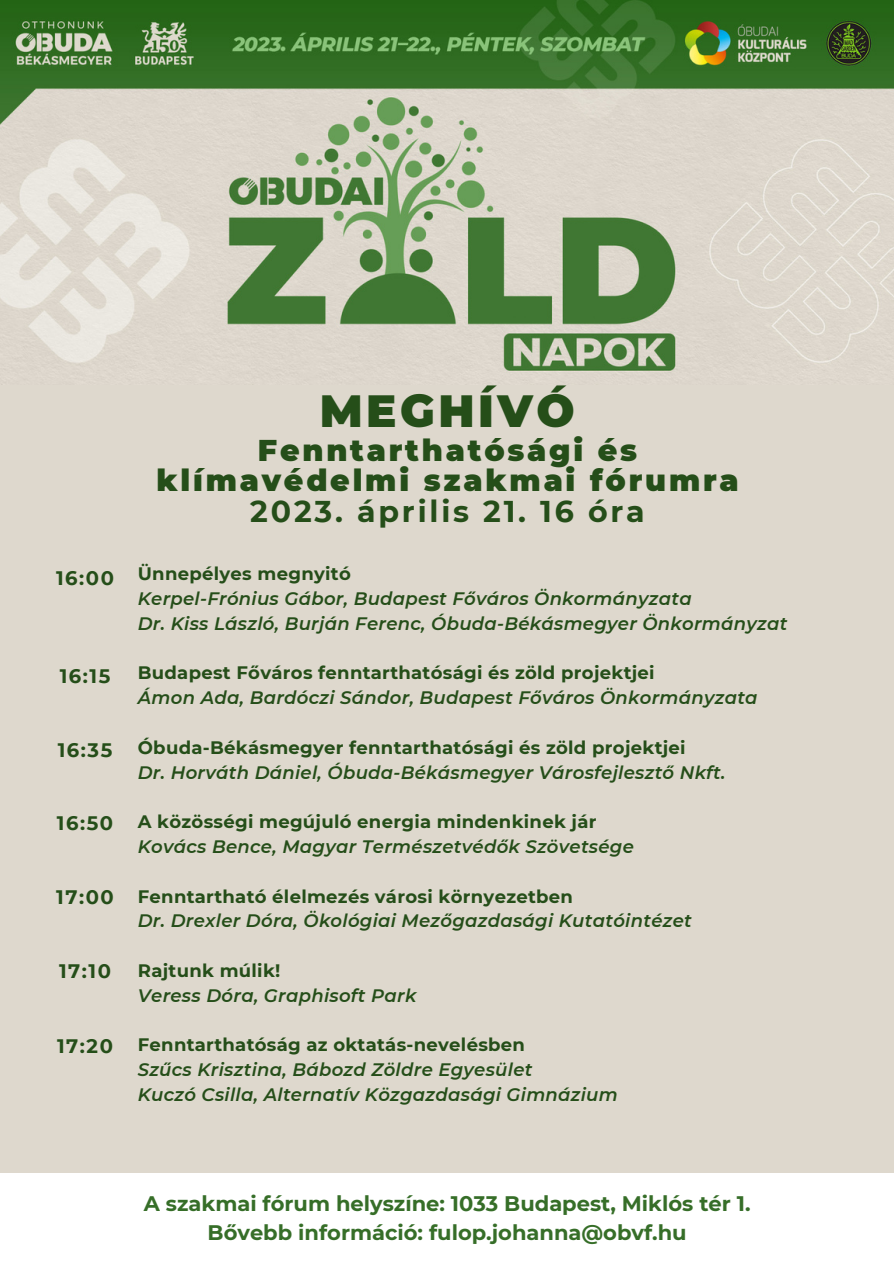
<style>
.page{position:relative;width:894px;height:1264px;background:#fff}
.page>*{position:absolute;margin:0;border:0;box-sizing:border-box;transform-origin:0 0}
.t1{font:900 45px "Montserrat";letter-spacing:.08em;color:#254e19}
.t2{font:900 30px/30.5px "Montserrat";letter-spacing:.095em;color:#254e19;text-align:center}
.t3{font:700 30px "Montserrat";letter-spacing:.095em;color:#254e19}
.t4{font:700 21px/29.2px "Montserrat";color:#366e28;text-align:center}
.t5{font:700 19.5px "Montserrat";letter-spacing:.08em;color:#254e19}
.t6{font:italic 600 18px/24.8px "Montserrat";letter-spacing:.015em;color:#254e19}
.t7{font:700 18px "Montserrat";letter-spacing:.015em;color:#254e19}
</style>
<div class="page">
<img style="left:0;top:0;width:893px;height:386px">
<div style="left:0;top:385px;width:892px;height:788px;background:#ded8cd"></div>
<p class="t5" style="left:56px;top:566px;width:59px">16:00</p>
<p class="t5" style="left:60px;top:664px;width:52px">16:15</p>
<p class="t5" style="left:58px;top:738px;width:56px">16:35</p>
<p class="t5" style="left:57px;top:811px;width:58px">16:50</p>
<p class="t5" style="left:56px;top:885px;width:59px">17:00</p>
<p class="t5" style="left:59px;top:958px;width:53px">17:10</p>
<p class="t5" style="left:57px;top:1034px;width:57px">17:20</p>
<h1 class="t1" style="left:319px;top:383px;width:256px">MEGHÍVÓ</h1>
<h2 class="t2" style="left:156px;top:435px;width:583px">Fenntarthatósági és klímavédelmi szakmai fórumra</h2>
<h2 class="t3" style="left:250px;top:492px;width:396px">2023. április 21. 16 óra</h2>
<p class="t7" style="left:138px;top:563px;width:214px">Ünnepélyes megnyitó</p>
<p class="t6" style="left:138px;top:586px;width:651px">Kerpel-Frónius Gábor, Budapest Főváros Önkormányzata<br>Dr. Kiss László, Burján Ferenc, Óbuda-Békásmegyer Önkormányzat</p>
<p class="t7" style="left:138px;top:662px;width:518px">Budapest Főváros fenntarthatósági és zöld projektjei</p>
<p class="t6" style="left:138px;top:685px;width:621px">Ámon Ada, Bardóczi Sándor, Budapest Főváros Önkormányzata</p>
<p class="t7" style="left:138px;top:736px;width:549px">Óbuda-Békásmegyer fenntarthatósági és zöld projektjei</p>
<p class="t6" style="left:138px;top:759px;width:589px">Dr. Horváth Dániel, Óbuda-Békásmegyer Városfejlesztő Nkft.</p>
<p class="t7" style="left:138px;top:810px;width:460px">A közösségi megújuló energia mindenkinek jár</p>
<p class="t6" style="left:138px;top:834px;width:497px">Kovács Bence, Magyar Természetvédők Szövetsége</p>
<p class="t7" style="left:138px;top:885px;width:436px">Fenntartható élelmezés városi környezetben</p>
<p class="t6" style="left:138px;top:908px;width:555px">Dr. Drexler Dóra, Ökológiai Mezőgazdasági Kutatóintézet</p>
<p class="t7" style="left:138px;top:959px;width:144px">Rajtunk múlik!</p>
<p class="t6" style="left:138px;top:982px;width:280px">Veress Dóra, Graphisoft Park</p>
<p class="t7" style="left:138px;top:1033px;width:388px">Fenntarthatóság az oktatás-nevelésben</p>
<p class="t6" style="left:138px;top:1057px;width:481px">Szűcs Krisztina, Bábozd Zöldre Egyesület<br>Kuczó Csilla, Alternatív Közgazdasági Gimnázium</p>
<p class="t4" style="left:144px;top:1188px;width:608px">A szakmai fórum helyszíne: 1033 Budapest, Miklós tér 1.<br>Bővebb információ: fulop.johanna@obvf.hu</p>
</div>
